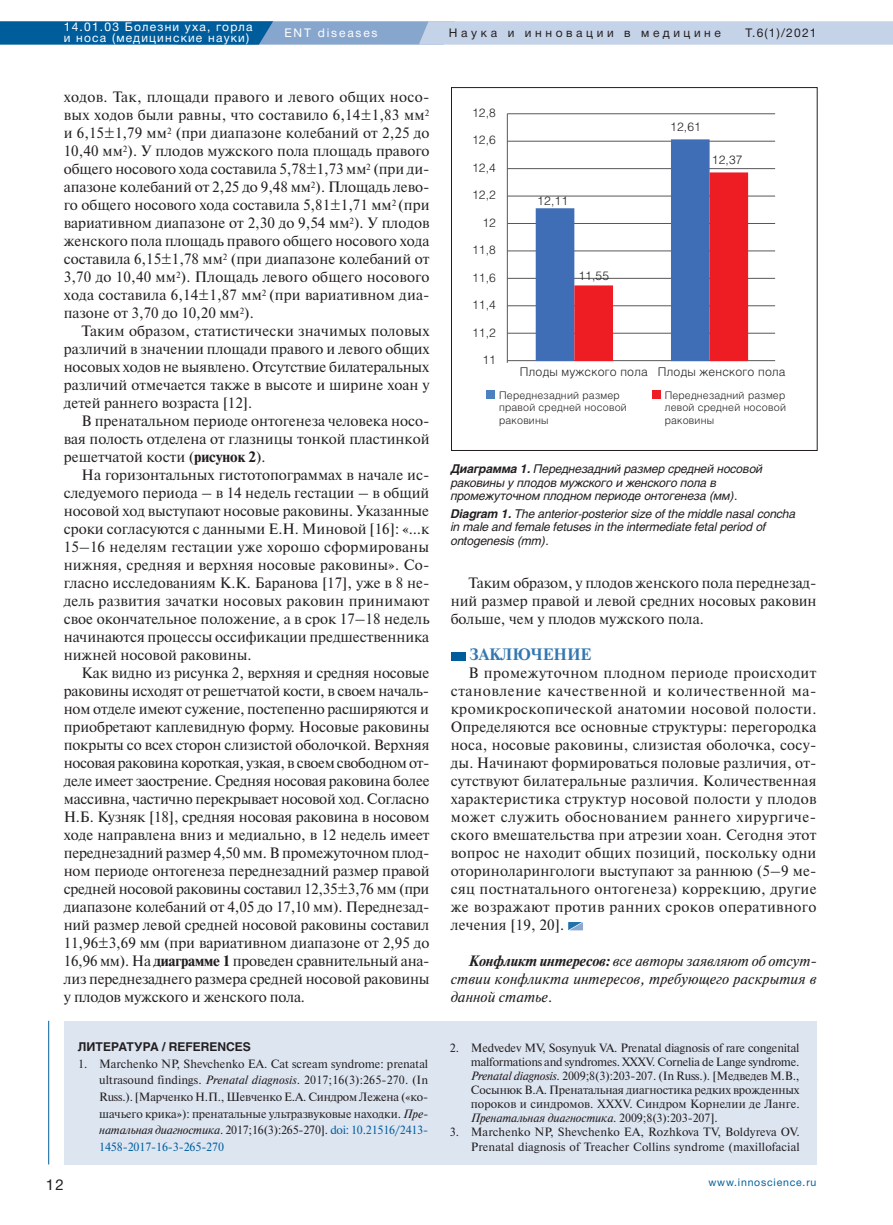
<style>
.page{position:relative;width:893px;height:1225px;background:#fff}
.page>*{position:absolute;margin:0;border:0;box-sizing:border-box;transform-origin:0 0}
.t1{font:700 16.5px "Newton C";color:#3277b0}
.t2{font:15px/18px "Newton C";color:#231f20;text-align:justify}
.t3{font:italic 15px/18px "Newton C";letter-spacing:.005em;color:#231f20;text-align:justify}
.t4{font:15px "Helvetica Neue Cyr";color:#231f20}
.t5{font:12px/14.1px "Newton C";letter-spacing:.005em;color:#231f20;text-align:justify}
.t6{font:italic 12px/13.5px "Helios C";letter-spacing:-.01em;color:#231f20}
.t7{font:12px "Helios Light C";letter-spacing:.015em;color:#231f20}
.t8{font:12px/10.5px "Helvetica Neue Cyr";letter-spacing:.1em;color:#fff}
.t9{font:12px "Helvetica Neue Cyr";letter-spacing:.3em;color:#231f20}
.t10{font:700 12px "Helios C";color:#231f20}
.t11{font:12px "Helvetica Neue Cyr";letter-spacing:.15em;color:#fff}
.t12{font:10.5px/12.6px "Helios Light C";letter-spacing:.015em;color:#231f20}
.t13{font:10.5px "Helvetica Neue Cyr";letter-spacing:.075em;color:#005d9c}
.s1{font-weight:700}
.s2{font-style:italic}
.s3{color:#005d9c}
.s4{font-style:normal}
</style>
<div class="page">
<svg style="left:0;top:21px;width:893px;height:24px;background:#82a9cd"></svg>
<div style="left:451px;top:652px;width:14px;height:8px;background:#005d9c"></div>
<svg style="left:568px;top:922px;width:15px;height:8px"></svg>
<div style="left:451px;top:87px;width:367px;height:364px;border:1px solid #231f20"></div>
<hr style="left:507px;top:113px;width:268px;height:1px;background:#57585a">
<hr style="left:507px;top:141px;width:268px;height:1px;background:#57585a">
<hr style="left:507px;top:168px;width:268px;height:1px;background:#57585a">
<hr style="left:507px;top:196px;width:268px;height:1px;background:#57585a">
<hr style="left:507px;top:223px;width:268px;height:1px;background:#57585a">
<hr style="left:507px;top:250px;width:268px;height:1px;background:#57585a">
<hr style="left:507px;top:278px;width:268px;height:1px;background:#57585a">
<hr style="left:507px;top:305px;width:268px;height:1px;background:#57585a">
<hr style="left:507px;top:333px;width:268px;height:1px;background:#57585a">
<hr style="left:507px;top:360px;width:268px;height:1px;background:#57585a">
<svg style="left:536px;top:139px;width:212px;height:222px"></svg>
<div style="left:486px;top:390px;width:9px;height:9px;background:#4c81bf"></div>
<div style="left:652px;top:390px;width:8px;height:9px;background:#ee1d23"></div>
<hr style="left:507px;top:114px;width:1px;height:249px;background:#57585a">
<div style="left:64px;top:1020px;width:752px;height:144px;background:#dde5f1"></div>
<hr style="left:48px;top:1020px;width:1px;height:144px;background:#005d9c">
<p class="t8" style="left:64px;top:22px;width:190px">14.01.03 Болезни уха, горла и носа (медицинские науки)</p>
<p class="t11" style="left:284px;top:27px;width:95px">ENT diseases</p>
<p class="t9" style="left:449px;top:27px;width:274px">Наука и инновации в медицине</p>
<p class="t9" style="left:745px;top:27px;width:73px">Т.6(1)/2021</p>
<p class="t2" style="left:64px;top:88px;width:367px">ходов. Так, площади правого и левого общих носо&shy;вых ходов были равны, что составило 6,14±1,83 мм<sup>2 </sup>и 6,15±1,79 мм<sup>2</sup> (при диапазоне колебаний от 2,25 до 10,40 мм<sup>2</sup>). У плодов мужского пола площадь правого общего носового хода составила 5,78±1,73 мм<sup>2</sup> (при ди&shy;апазоне колебаний от 2,25 до 9,48 мм<sup>2</sup>). Площадь лево&shy;го общего носового хода составила 5,81±1,71 мм<sup>2</sup> (при вариативном диапазоне от 2,30 до 9,54 мм<sup>2</sup>). У плодов женского пола площадь правого общего носового хода составила 6,15±1,78 мм<sup>2</sup> (при диапазоне колебаний от 3,70 до 10,40 мм<sup>2</sup>). Площадь левого общего носового хода составила 6,14±1,87 мм<sup>2</sup> (при вариативном диа&shy;пазоне от 3,70 до 10,20 мм<sup>2</sup>).</p>
<p class="t2" style="left:64px;top:322px;width:367px;text-indent:18px">Таким образом, статистически значимых половых различий в значении площади правого и левого общих носовых ходов не выявлено. Отсутствие билатеральных различий отмечается также в высоте и ширине хоан у детей раннего возраста [12].</p>
<p class="t2" style="left:64px;top:412px;width:367px;text-indent:18px">В пренатальном периоде онтогенеза человека носо&shy;вая полость отделена от глазницы тонкой пластинкой решетчатой кости (<span class="s1">рисунок 2</span>).</p>
<p class="t2" style="left:64px;top:466px;width:367px;text-indent:18px">На горизонтальных гистотопограммах в начале ис&shy;следуемого периода – в 14 недель гестации – в общий носовой ход выступают носовые раковины. Указанные сроки согласуются с данными Е.Н. Миновой [16]: «…к 15–16 неделям гестации уже хорошо сформированы нижняя, средняя и верхняя носовые раковины». Со&shy;гласно исследованиям К.К. Баранова [17], уже в 8 не&shy;дель развития зачатки носовых раковин принимают свое окончательное положение, а в срок 17–18 недель начинаются процессы оссификации предшественника нижней носовой раковины.</p>
<p class="t2" style="left:64px;top:664px;width:367px;text-indent:18px">Как видно из рисунка 2, верхняя и средняя носовые раковины исходят от решетчатой кости, в своем началь&shy;ном отделе имеют сужение, постепенно расширяются и приобретают каплевидную форму. Носовые раковины покрыты со всех сторон слизистой оболочкой. Верхняя носовая раковина короткая, узкая, в своем свободном от&shy;деле имеет заострение. Средняя носовая раковина более массивна, частично перекрывает носовой ход. Согласно Н.Б. Кузняк [18], средняя носовая раковина в носовом ходе направлена вниз и медиально, в 12 недель имеет переднезадний размер 4,50 мм. В промежуточном плод&shy;ном периоде онтогенеза переднезадний размер правой средней носовой раковины составил 12,35±3,76 мм (при диапазоне колебаний от 4,05 до 17,10 мм). Переднезад&shy;ний размер левой средней носовой раковины составил 11,96±3,69 мм (при вариативном диапазоне от 2,95 до 16,96 мм). На <span class="s1">диаграмме 1</span> проведен сравнительный ана&shy;лиз переднезаднего размера средней носовой раковины у плодов мужского и женского пола.</p>
<p class="t10" style="left:78px;top:1040px;width:175px">ЛИТЕРАТУРА / RЕFERENCES</p>
<p class="t5" style="left:99px;top:1055px;width:330px;line-height:16.5px;text-indent:-21px">1. Marchenko NP, Shevchenko EA. Cat scream syndrome: prenatal ultrasound findings. <span class="s2">Prenatal diagnosis.</span> 2017;16(3):265-270. (In Russ.). [Марченко Н.П., Шевченко Е.А. Синдром Лежена («ко&shy;шачьего крика»): пренатальные ультразвуковые находки. <span class="s2">Пре&shy;натальная диагностика</span>. 2017;16(3):265-270]. <span class="s3">doi: 10.21516/2413- 1458-2017-16-3-265-270</span></p>
<p class="t7" style="left:472px;top:105px;width:25px">12,8</p>
<p class="t7" style="left:472px;top:133px;width:25px">12,6</p>
<p class="t7" style="left:472px;top:160px;width:25px">12,4</p>
<p class="t7" style="left:472px;top:188px;width:25px">12,2</p>
<p class="t7" style="left:482px;top:215px;width:15px">12</p>
<p class="t7" style="left:472px;top:243px;width:25px">11,8</p>
<p class="t7" style="left:472px;top:270px;width:25px">11,6</p>
<p class="t7" style="left:472px;top:298px;width:25px">11,4</p>
<p class="t7" style="left:472px;top:325px;width:25px">11,2</p>
<p class="t7" style="left:482px;top:353px;width:15px">11</p>
<p class="t7" style="left:537px;top:193px;width:32px">12,11</p>
<p class="t7" style="left:578px;top:268px;width:32px">11,55</p>
<p class="t7" style="left:670px;top:120px;width:32px">12,61</p>
<p class="t7" style="left:712px;top:153px;width:32px">12,37</p>
<p class="t7" style="left:520px;top:364px;width:267px">Плоды мужского пола Плоды женского пола</p>
<p class="t12" style="left:499px;top:388px;width:129px">Переднезадний размер правой средней носовой раковины</p>
<p class="t12" style="left:665px;top:388px;width:123px;text-align:justify">Переднезадний размер левой средней носовой раковины</p>
<p class="t6" style="left:451px;top:462px;width:314px"><span class="s1">Диаграмма 1.</span> Переднезадний размер средней носовой раковины у плодов мужского и женского пола в промежуточном плодном периоде онтогенеза (мм).</p>
<p class="t6" style="left:451px;top:507px;width:347px"><span class="s1">Diagram 1.</span> The anterior-posterior size of the middle nasal concha in male and female fetuses in the intermediate fetal period of ontogenesis (mm).</p>
<p class="t2" style="left:451px;top:574px;width:367px;text-indent:18px">Таким образом, у плодов женского пола переднезад&shy;ний размер правой и левой средних носовых раковин больше, чем у плодов мужского пола.</p>
<p class="t1" style="left:469px;top:645px;width:124px">ЗАКЛЮЧЕНИЕ</p>
<p class="t2" style="left:451px;top:664px;width:367px;text-indent:18px">В промежуточном плодном периоде происходит становление качественной и количественной ма&shy;кромикроскопической анатомии носовой полости.<br>Определяются все основные структуры: перегородка носа, носовые раковины, слизистая оболочка, сосу&shy;ды. Начинают формироваться половые различия, от&shy;сутствуют билатеральные различия. Количественная характеристика структур носовой полости у плодов может служить обоснованием раннего хирургиче&shy;ского вмешательства при атрезии хоан. Сегодня этот вопрос не находит общих позиций, поскольку одни оториноларингологи выступают за раннюю (5–9 ме&shy;сяц постнатального онтогенеза) коррекцию, другие же возражают против ранних сроков оперативного лечения [19, 20].</p>
<p class="t3" style="left:451px;top:952px;width:367px;text-indent:18px"><span class="s1">Конфликт интересов:</span> все авторы заявляют об отсут&shy;ствии конфликта интересов, требующего раскрытия в данной статье<span class="s4">.</span></p>
<p class="t5" style="left:471px;top:1040px;width:330px;text-indent:-21px">2. Medvedev MV, Sosynyuk VA. Prenatal diagnosis of rare congenital malformations and syndromes. XXXV. Cornelia de Lange syndrome.<br><span class="s2">Prenatal diagnosis.</span> 2009;8(3):203-207. (In Russ.). [Медведев М.В., Сосынюк В.А. Пренатальная диагностика редких врожденных пороков и синдромов. ХХХV. Синдром Корнелии де Ланге.<br><span class="s2">Пренатальная диагностика.</span> 2009;8(3):203-207].</p>
<p class="t5" style="left:450px;top:1125px;width:352px;text-align:right">3. Marchenko NP, Shevchenko EA, Rozhkova TV, Boldyreva OV.<br>Prenatal diagnosis of Treacher Collins syndrome (maxillofacial</p>
<p class="t4" style="left:46px;top:1176px;width:19px">12</p>
<p class="t13" style="left:709px;top:1176px;width:109px">www.innoscience.ru</p>
</div>
